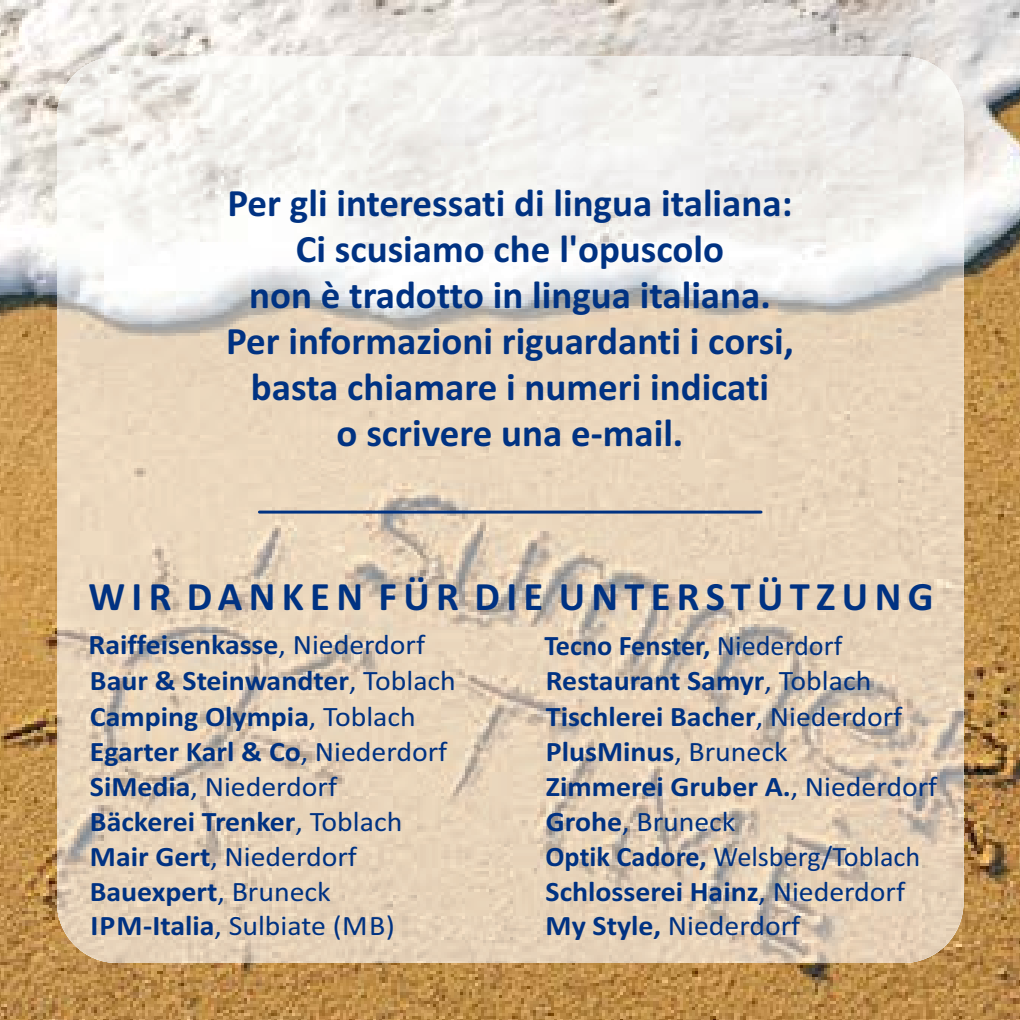
<style>
.page{position:relative;width:1020px;height:1020px;background:#fff}
.page>*{position:absolute;margin:0;border:0;box-sizing:border-box;transform-origin:0 0}
.t1{font:700 40.5px "Calibri";letter-spacing:.155em;color:#003282}
.t2{font:700 39px/46.2px "Calibri";color:#003282;text-align:center}
.t3{font:700 28.2px/35.1px "Calibri";color:#003282;scale:1.06 1}
.t4{font:28.2px/34.2px "Calibri";color:#003282;scale:1.06 1}
.t5{font:700 28.2px "Calibri";color:#003282}
.s1{font-weight:400}
.s2{font-weight:700}
</style>
<div class="page">
<img style="left:0;top:0;width:1020px;height:1020px">
<img style="left:57px;top:56px;width:906px;height:907px;border-radius:60px">
<hr style="left:259px;top:511px;width:502px;height:3px;background:#003282">
<h2 class="t2" style="left:226px;top:183px;width:569px">Per gli interessati di lingua italiana:<br>Ci scusiamo che l'opuscolo<br>non è tradotto in lingua italiana.<br>Per informazioni riguardanti i corsi, basta chiamare i numeri indicati<br>o scrivere una e mail.</h2>
<h2 class="t2" style="left:591px;top:413px;width:13px">-</h2>
<h1 class="t1" style="left:89px;top:583px;width:847px">WIR DANKEN FÜR DIE UNTERSTÜTZUNG</h1>
<p class="t3" style="left:89px;top:630px;width:319px">Raiffeisenkasse<span class="s1">, Niederdorf</span></p>
<p class="t5" style="left:544px;top:636px;width:299px">Tecno Fenster, <span class="s1">Niederdorf</span></p>
<p class="t3" style="left:90px;top:666px;width:347px">Baur &amp; Steinwandter<span class="s1">, Toblach<br></span>Camping Olympia<span class="s1">, Toblach<br></span>Egarter Karl &amp; Co<span class="s1">, Niederdorf<br></span>SiMedia<span class="s1">, Niederdorf<br></span>Bäckerei Trenker<span class="s1">, Toblach</span></p>
<p class="t3" style="left:546px;top:666px;width:371px">Restaurant Samyr<span class="s1">, Toblach<br></span>Tischlerei Bacher<span class="s1">, Niederdorf<br></span>PlusMinus<span class="s1">, Bruneck<br></span>Zimmerei Gruber A.<span class="s1">, Niederdorf<br></span>Grohe<span class="s1">, Bruneck<br></span>Optik Cadore, <span class="s1">Welsberg/Toblach</span></p>
<p class="t4" style="left:90px;top:842px;width:289px"><span class="s2">Mair Gert</span>, Niederdorf<br><span class="s2">Bauexpert</span>, Bruneck<br><span class="s2">IPM-Italia</span>, Sulbiate (MB)</p>
<p class="t3" style="left:546px;top:877px;width:341px;line-height:33.9px">Schlosserei Hainz<span class="s1">, Niederdorf<br></span>My Style, <span class="s1">Niederdorf</span></p>
</div>
